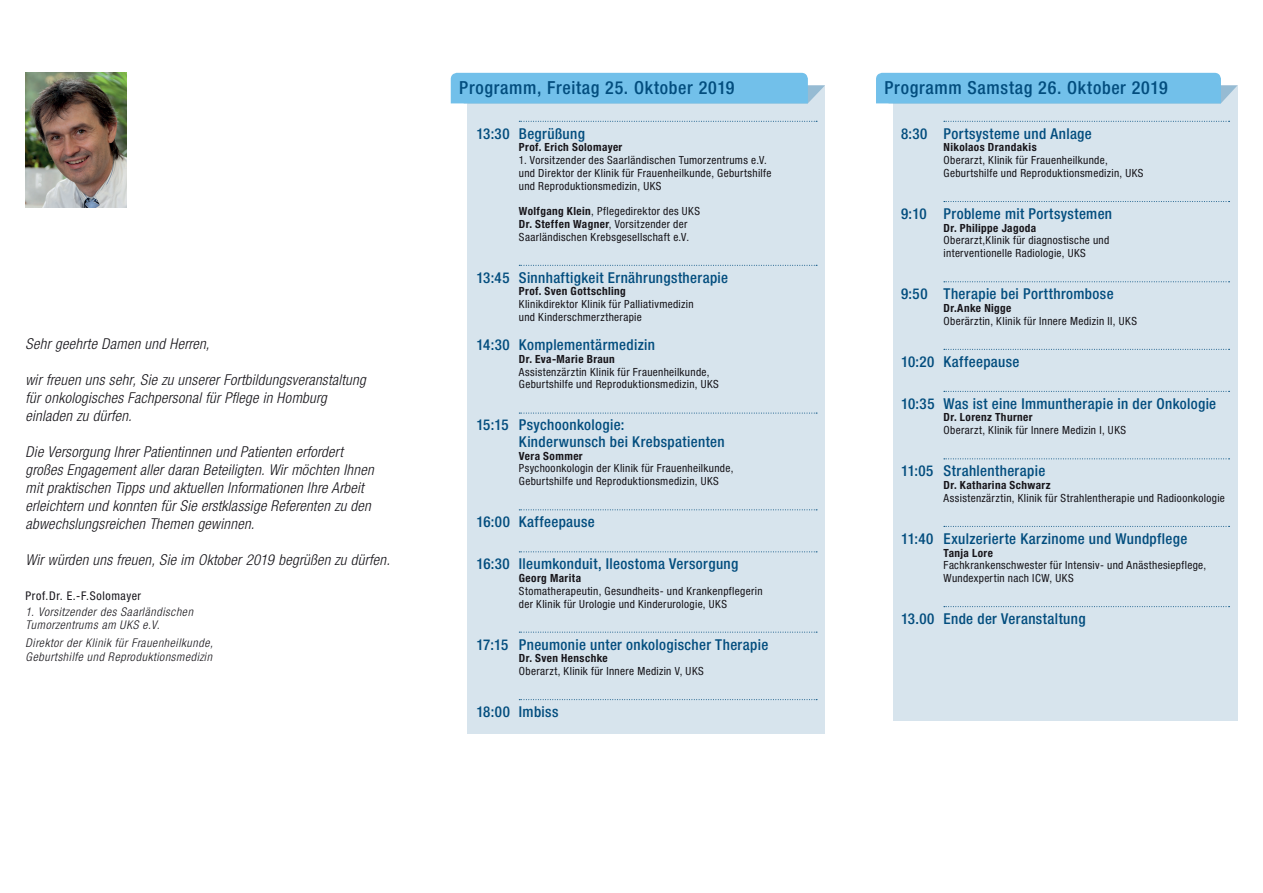
<style>
.page{position:relative;width:1263px;height:893px;background:#fff}
.page>*{position:absolute;margin:0;border:0;box-sizing:border-box;transform-origin:0 0}
.t1{font:500 condensed 18px "Helvetica Neue LT Pro";letter-spacing:.04em;color:#024d7e}
.t2{font:500 condensed 15px/16.5px "Helvetica Neue LT Pro";letter-spacing:.025em;color:#024d7e}
.t3{font:italic 300 condensed 15px/18px "Helvetica Neue LT Pro";letter-spacing:.02em;color:#17151a}
.t4{font:italic 300 condensed 12px/13.5px "Helvetica Neue LT Pro";letter-spacing:.05em;color:#17151a}
.t5{font:condensed 12px "Helvetica Neue LT Pro";letter-spacing:.05em;color:#17151a}
.t6{font:condensed 11.25px/12.8px "Helvetica Neue LT Pro";letter-spacing:.03em;color:#17151a}
.t7{font:700 condensed 11.25px "Helvetica Neue LT Pro";letter-spacing:.035em;color:#17151a}
.s1{font-weight:700}
</style>
<div class="page">
<div style="left:468px;top:85px;width:357px;height:649px;background:#d7e4ed"></div>
<svg style="left:519px;top:121px;width:298px;height:1px"></svg>
<svg style="left:519px;top:265px;width:298px;height:1px"></svg>
<svg style="left:519px;top:413px;width:298px;height:1px"></svg>
<svg style="left:519px;top:509px;width:298px;height:1px"></svg>
<svg style="left:519px;top:551px;width:298px;height:1px"></svg>
<svg style="left:519px;top:632px;width:298px;height:1px"></svg>
<svg style="left:519px;top:699px;width:298px;height:1px"></svg>
<div style="left:451px;top:73px;width:374px;height:30px;background:#72c0ea"></div>
<div style="left:892px;top:85px;width:345px;height:636px;background:#d7e4ed"></div>
<svg style="left:944px;top:121px;width:285px;height:1px"></svg>
<svg style="left:944px;top:201px;width:285px;height:1px"></svg>
<svg style="left:944px;top:281px;width:285px;height:1px"></svg>
<svg style="left:944px;top:349px;width:285px;height:1px"></svg>
<svg style="left:944px;top:391px;width:285px;height:1px"></svg>
<svg style="left:944px;top:458px;width:285px;height:1px"></svg>
<svg style="left:944px;top:526px;width:285px;height:1px"></svg>
<svg style="left:944px;top:606px;width:285px;height:1px"></svg>
<div style="left:876px;top:73px;width:361px;height:30px;background:#72c0ea"></div>
<img style="left:26px;top:73px;width:100px;height:135px">
<h2 class="t3" style="left:26px;top:335px;width:185px">Sehr geehrte Damen und Herren,</h2>
<h2 class="t3" style="left:26px;top:371px;width:342px">wir freuen uns sehr, Sie zu unserer Fortbildungsveranstaltung für onkologisches Fachpersonal für Pflege in Homburg einladen zu dürfen.</h2>
<p class="t3" style="left:26px;top:443px;width:350px">Die Versorgung Ihrer Patientinnen und Patienten erfordert großes Engagement aller daran Beteiligten. Wir möchten Ihnen mit praktischen Tipps und aktuellen Informationen Ihre Arbeit erleichtern und konnten für Sie erstklassige Referenten zu den abwechslungsreichen Themen gewinnen.</p>
<h2 class="t3" style="left:26px;top:551px;width:366px">Wir würden uns freuen, Sie im Oktober 2019 begrüßen zu dürfen.</h2>
<p class="t5" style="left:26px;top:589px;width:117px">Prof.Dr. E.-F.Solomayer</p>
<p class="t4" style="left:26px;top:605px;width:169px">1. Vorsitzender des Saarländischen<br>Tumorzentrums am UKS e.V.</p>
<p class="t4" style="left:26px;top:636px;width:189px">Direktor der Klinik für Frauenheilkunde,<br>Geburtshilfe und Reproduktionsmedizin</p>
<h1 class="t1" style="left:459px;top:77px;width:277px">Programm, Freitag 25. Oktober 2019</h1>
<h2 class="t2" style="left:476px;top:125px;width:110px">13:30 Begrüßung</h2>
<p class="t7" style="left:519px;top:141px;width:105px">Prof. Erich Solomayer</p>
<p class="t6" style="left:519px;top:154px;width:254px">1. Vorsitzender des Saarländischen Tumorzentrums e.V. und Direktor der Klinik für Frauenheilkunde, Geburtshilfe und Reproduktionsmedizin, UKS</p>
<p class="t6" style="left:519px;top:205px;width:183px"><span class="s1">Wolfgang Klein</span>, Pflegedirektor des UKS<br><span class="s1">Dr. Steffen Wagner</span>, Vorsitzender der<br>Saarländischen Krebsgesellschaft e.V.</p>
<h2 class="t2" style="left:476px;top:269px;width:253px">13:45 Sinnhaftigkeit Ernährungstherapie</h2>
<p class="t7" style="left:519px;top:285px;width:108px">Prof. Sven Gottschling</p>
<p class="t6" style="left:519px;top:298px;width:176px">Klinikdirektor Klinik für Palliativmedizin und Kinderschmerztherapie</p>
<h2 class="t2" style="left:476px;top:336px;width:180px">14:30 Komplementärmedizin</h2>
<p class="t7" style="left:519px;top:352px;width:98px">Dr. Eva-Marie Braun</p>
<p class="t6" style="left:519px;top:365px;width:202px">Assistenzärztin Klinik für Frauenheilkunde,<br>Geburtshilfe und Reproduktionsmedizin, UKS</p>
<h2 class="t2" style="left:519px;top:417px;width:207px;text-indent:-43px">15:15 Psychoonkologie:<br>Kinderwunsch bei Krebspatienten</h2>
<p class="t7" style="left:519px;top:449px;width:65px">Vera Sommer</p>
<p class="t6" style="left:519px;top:462px;width:216px">Psychoonkologin der Klinik für Frauenheilkunde,<br>Geburtshilfe und Reproduktionsmedizin, UKS</p>
<h2 class="t2" style="left:476px;top:513px;width:120px">16:00 Kaffeepause</h2>
<h2 class="t2" style="left:476px;top:555px;width:263px">16:30 Ileumkonduit, Ileostoma Versorgung</h2>
<p class="t7" style="left:519px;top:571px;width:64px">Georg Marita</p>
<p class="t6" style="left:519px;top:584px;width:245px">Stomatherapeutin, Gesundheits- und Krankenpflegerin der Klinik für Urologie und Kinderurologie, UKS</p>
<h2 class="t2" style="left:476px;top:636px;width:293px">17:15 Pneumonie unter onkologischer Therapie</h2>
<p class="t7" style="left:519px;top:651px;width:90px">Dr. Sven Henschke</p>
<p class="t6" style="left:519px;top:665px;width:186px">Oberarzt, Klinik für Innere Medizin V, UKS</p>
<h2 class="t2" style="left:476px;top:703px;width:84px">18:00 Imbiss</h2>
<h1 class="t1" style="left:884px;top:77px;width:285px">Programm Samstag 26. Oktober 2019</h1>
<h2 class="t2" style="left:901px;top:125px;width:192px">8:30 Portsysteme und Anlage</h2>
<p class="t7" style="left:943px;top:141px;width:95px">Nikolaos Drandakis</p>
<p class="t6" style="left:943px;top:154px;width:202px">Oberarzt, Klinik für Frauenheilkunde,<br>Geburtshilfe und Reproduktionsmedizin, UKS</p>
<h2 class="t2" style="left:901px;top:205px;width:213px">9:10 Probleme mit Portsystemen</h2>
<p class="t7" style="left:943px;top:221px;width:94px">Dr. Philippe Jagoda</p>
<p class="t6" style="left:943px;top:234px;width:167px">Oberarzt,Klinik für diagnostische und interventionelle Radiologie, UKS</p>
<h2 class="t2" style="left:901px;top:285px;width:214px">9:50 Therapie bei Portthrombose</h2>
<p class="t7" style="left:943px;top:301px;width:69px">Dr.Anke Nigge</p>
<p class="t6" style="left:943px;top:314px;width:195px">Oberärztin, Klinik für Innere Medizin II, UKS</p>
<h2 class="t2" style="left:901px;top:353px;width:120px">10:20 Kaffeepause</h2>
<h2 class="t2" style="left:901px;top:395px;width:317px">10:35 Was ist eine Immuntherapie in der Onkologie</h2>
<p class="t7" style="left:943px;top:411px;width:91px">Dr. Lorenz Thurner</p>
<p class="t6" style="left:943px;top:424px;width:184px">Oberarzt, Klinik für Innere Medizin I, UKS</p>
<h2 class="t2" style="left:901px;top:462px;width:146px">11:05 Strahlentherapie</h2>
<p class="t7" style="left:943px;top:478px;width:109px">Dr. Katharina Schwarz</p>
<p class="t6" style="left:943px;top:491px;width:283px">Assistenzärztin, Klinik für Strahlentherapie und Radioonkologie</p>
<h2 class="t2" style="left:901px;top:530px;width:288px">11:40 Exulzerierte Karzinome und Wundpflege</h2>
<p class="t7" style="left:943px;top:546px;width:51px">Tanja Lore</p>
<p class="t6" style="left:943px;top:559px;width:264px">Fachkrankenschwester für Intensiv- und Anästhesiepflege,<br>Wundexpertin nach ICW, UKS</p>
<h2 class="t2" style="left:901px;top:610px;width:186px">13.00 Ende der Veranstaltung</h2>
</div>
